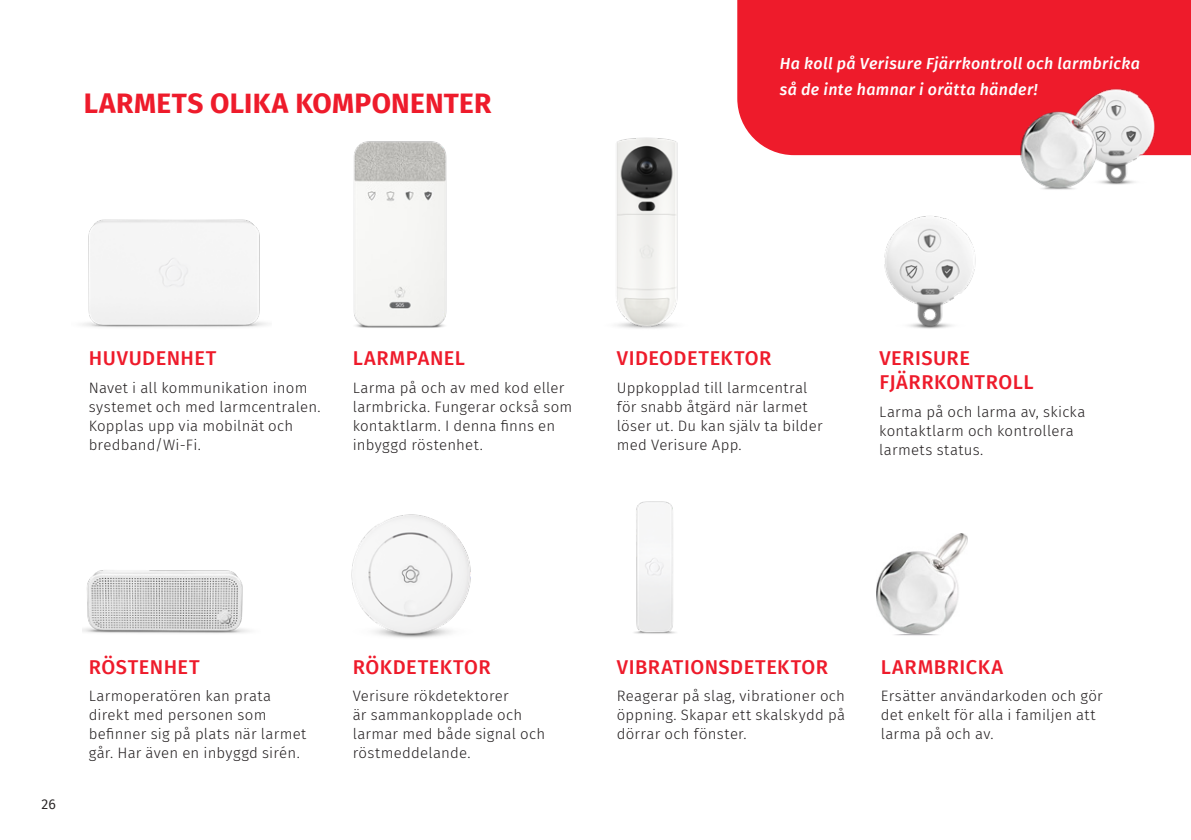
<style>
.page{position:relative;width:1191px;height:840px;background:#fff}
.page>*{position:absolute;margin:0;border:0;box-sizing:border-box;transform-origin:0 0}
.t1{font:700 28px "Fira Sans";letter-spacing:.01em;color:#ee1b2b}
.t2{font:500 20px/24px "Fira Sans";letter-spacing:.025em;color:#ee1b2b}
.t3{font:italic 500 16px/25.6px "Fira Sans";letter-spacing:.025em;color:#fff}
.t4{font:300 15px/19px "Fira Sans";letter-spacing:.015em;color:#231f20}
.t5{font:14px "Fira Sans";color:#231f20}
</style>
<div class="page">
<img style="left:353px;top:141px;width:94px;height:187px">
<img style="left:610px;top:137px;width:72px;height:190px">
<img style="left:351px;top:514px;width:120px;height:124px">
<img style="left:894px;top:633px;width:44px;height:3px">
<img style="left:876px;top:533px;width:91px;height:100px">
<img style="left:634px;top:501px;width:42px;height:133px">
<img style="left:82px;top:219px;width:185px;height:109px">
<img style="left:83px;top:570px;width:167px;height:64px">
<img style="left:884px;top:216px;width:92px;height:113px">
<div style="left:737px;top:0;width:454px;height:155px;background:#ee1b2b"></div>
<img style="left:1074px;top:78px;width:83px;height:107px">
<img style="left:961px;top:95px;width:151px;height:95px">
<h1 class="t1" style="left:84px;top:79px;width:409px">LARMETS OLIKA KOMPONENTER</h1>
<p class="t3" style="left:780px;top:50px;width:362px">Ha koll på Verisure Fjärrkontroll och larmbricka så de inte hamnar i orätta händer!</p>
<h2 class="t2" style="left:89px;top:345px;width:129px">HUVUDENHET</h2>
<p class="t4" style="left:89px;top:378px;width:233px">Navet i all kommunikation inom systemet och med larmcentralen.<br>Kopplas upp via mobilnät och bredband/Wi-Fi.</p>
<h2 class="t2" style="left:353px;top:345px;width:114px">LARMPANEL</h2>
<p class="t4" style="left:353px;top:378px;width:221px">Larma på och av med kod eller larmbricka. Fungerar också som kontaktlarm. I denna finns en inbyggd röstenhet.</p>
<h2 class="t2" style="left:617px;top:345px;width:156px">VIDEODETEKTOR</h2>
<p class="t4" style="left:617px;top:378px;width:207px">Uppkopplad till larmcentral för snabb åtgärd när larmet löser ut. Du kan själv ta bilder med Verisure App.</p>
<h2 class="t2" style="left:879px;top:345px;width:156px">VERISURE<br>FJÄRRKONTROLL</h2>
<p class="t4" style="left:879px;top:402px;width:208px">Larma på och larma av, skicka kontaktlarm och kontrollera larmets status.</p>
<p class="t5" style="left:42px;top:793px;width:16px">26</p>
<h2 class="t2" style="left:89px;top:653px;width:112px">RÖSTENHET</h2>
<p class="t4" style="left:89px;top:686px;width:219px">Larmoperatören kan prata direkt med personen som befinner sig på plats när larmet går. Har även en inbyggd sirén.</p>
<h2 class="t2" style="left:353px;top:653px;width:139px">RÖKDETEKTOR</h2>
<p class="t4" style="left:353px;top:686px;width:194px">Verisure rökdetektorer<br>är sammankopplade och larmar med både signal och röstmeddelande.</p>
<h2 class="t2" style="left:617px;top:653px;width:213px">VIBRATIONSDETEKTOR</h2>
<p class="t4" style="left:617px;top:686px;width:230px;text-align:justify">Reagerar på slag, vibrationer och öppning. Skapar ett skalskydd på dörrar och fönster.</p>
<h2 class="t2" style="left:881px;top:653px;width:124px">LARMBRICKA</h2>
<p class="t4" style="left:881px;top:686px;width:223px">Ersätter användarkoden och gör det enkelt för alla i familjen att larma på och av.</p>
</div>
